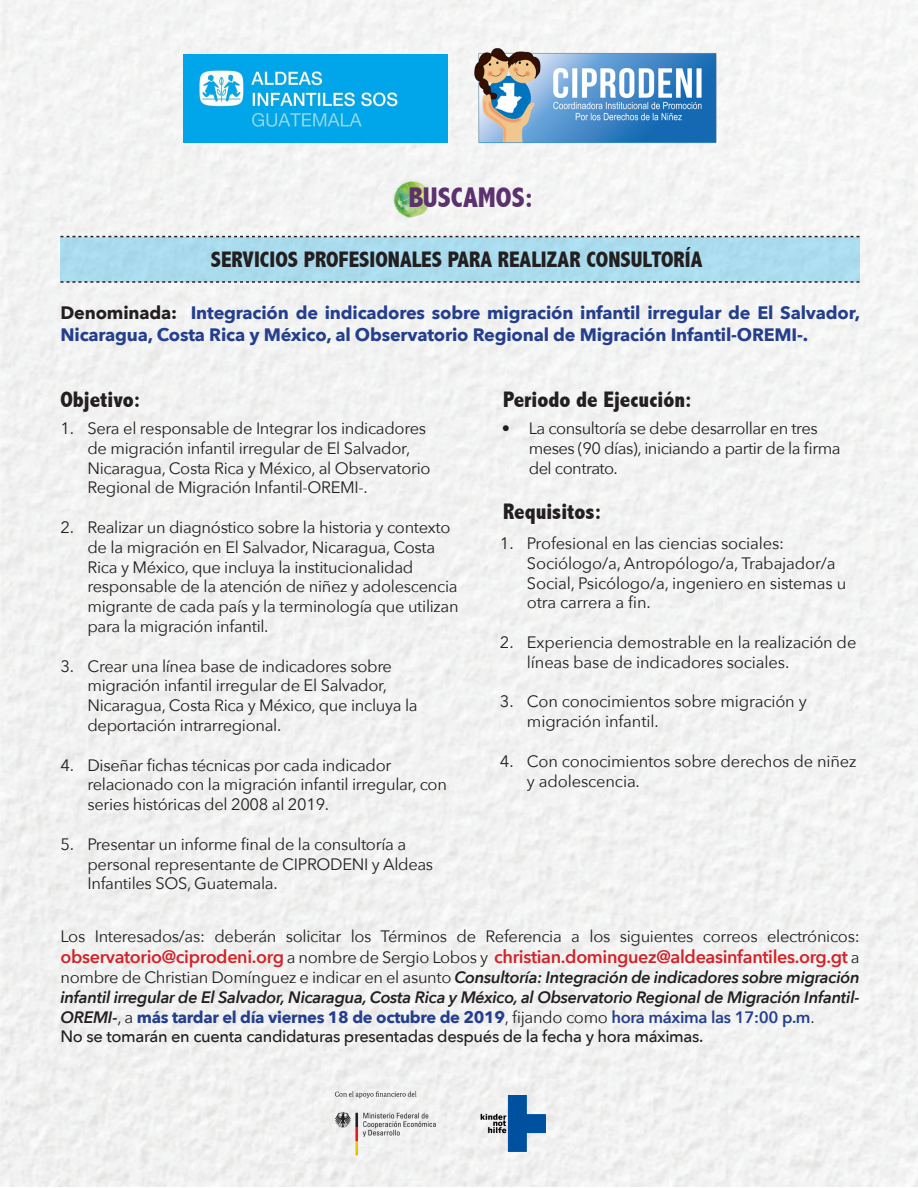
<style>
.page{position:relative;width:918px;height:1188px;background:#fff}
.page>*{position:absolute;margin:0;border:0;box-sizing:border-box;transform-origin:0 0}
.t1{font:800 condensed 28.5px "Abadi";color:#5c316f}
.t2{font:800 condensed 22.5px "Abadi";color:#231f20}
.Paragraph_Style_1{font:700 18px/21.6px "Avenir Next";letter-spacing:-.01em;color:#253f8e}
.Paragraph_Style_1-2{font:600 18px "Avenir Next";letter-spacing:-.02em;color:#d1232a}
.Paragraph_Style_1-3{font:16.5px/19.8px "Avenir Next";letter-spacing:-.02em;color:#231f20}
.Paragraph_Style_1-4{font:italic 600 16.5px/19.8px "Avenir Next";letter-spacing:-.02em;color:#231f20;text-align:justify}
.Paragraph_Style_1-5{font:500 16.5px "Avenir Next";letter-spacing:-.02em;color:#231f20}
.s1{color:#231f20}
.s2{font-weight:400;font-size:16.5px;color:#231f20}
.s3{font-weight:400;font-style:normal}
.s4{font-weight:700;font-style:normal;color:#253f8e}
.s5{font-style:normal;color:#253f8e}
</style>
<div class="page">
<div style="left:1px;top:0;width:917px;height:1187px;background:#f2f3f2"></div>
<div style="left:60px;top:237px;width:800px;height:45px;background:#aadced"></div>
<svg style="left:60px;top:236px;width:800px;height:1px"></svg>
<svg style="left:60px;top:281px;width:800px;height:2px"></svg>
<img style="left:394px;top:204px;width:25px;height:18px">
<img style="left:388px;top:180px;width:24px;height:24px">
<img style="left:412px;top:191px;width:25px;height:25px">
<img style="left:406px;top:173px;width:24px;height:25px">
<img style="left:319px;top:1076px;width:140px;height:95px">
<img style="left:471px;top:1096px;width:75px;height:55px">
<img style="left:183px;top:54px;width:265px;height:88px">
<img style="left:461px;top:33px;width:270px;height:120px">
<p class="t1" style="left:408px;top:181px;width:126px">BUSCAMOS:</p>
<p class="t2" style="left:211px;top:246px;width:493px">SERVICIOS PROFESIONALES PARA REALIZAR CONSULTORÍA</p>
<p class="Paragraph_Style_1" style="left:60px;top:302px;width:801px"><span class="s1">Denominada:</span> Integración de indicadores sobre migración infantil irregular de El Salvador,<br>Nicaragua, Costa Rica y México, al Observatorio Regional de Migración Infantil-OREMI-.</p>
<p class="t2" style="left:60px;top:386px;width:81px">Objetivo:</p>
<p class="t2" style="left:503px;top:386px;width:190px">Periodo de Ejecución:</p>
<p class="Paragraph_Style_1-3" style="left:87px;top:418px;width:345px;text-indent:-27px">1. Sera el responsable de Integrar los indicadores de migración infantil irregular de El Salvador, Nicaragua, Costa Rica y México, al Observatorio Regional de Migración Infantil-OREMI-.</p>
<p class="Paragraph_Style_1-3" style="left:87px;top:517px;width:373px;text-indent:-27px">2. Realizar un diagnóstico sobre la historia y contexto de la migración en El Salvador, Nicaragua, Costa Rica y México, que incluya la institucionalidad responsable de la atención de niñez y adolescencia migrante de cada país y la terminología que utilizan para la migración infantil.</p>
<p class="Paragraph_Style_1-3" style="left:87px;top:655px;width:332px;text-indent:-27px">3. Crear una línea base de indicadores sobre migración infantil irregular de El Salvador, Nicaragua, Costa Rica y México, que incluya la deportación intrarregional.</p>
<p class="Paragraph_Style_1-3" style="left:87px;top:754px;width:361px;text-indent:-27px">4. Diseñar fichas técnicas por cada indicador relacionado con la migración infantil irregular, con series históricas del 2008 al 2019.</p>
<p class="Paragraph_Style_1-3" style="left:87px;top:833px;width:347px;text-indent:-27px">5. Presentar un informe final de la consultoría a personal representante de CIPRODENI y Aldeas<br>Infantiles SOS, Guatemala.</p>
<p class="Paragraph_Style_1-3" style="left:60px;top:925px;width:801px">Los Interesados/as: deberán solicitar los Términos de Referencia a los siguientes correos electrónicos:</p>
<p class="Paragraph_Style_1-2" style="left:60px;top:942px;width:801px">observatorio@ciprodeni.org <span class="s2">a nombre de Sergio Lobos y</span> christian.dominguez@aldeasinfantiles.org.gt <span class="s2">a</span></p>
<p class="Paragraph_Style_1-4" style="left:60px;top:967px;width:801px"><span class="s3">nombre de Christian Domínguez e indicar en el asunto</span> Consultoría: Integración de indicadores sobre migración infantil irregular de El Salvador, Nicaragua, Costa Rica y México, al Observatorio Regional de Migración Infantil-OREMI-<span class="s3">, a</span> <span class="s4">más tardar el día viernes 18 de octubre de 2019</span><span class="s3">, fijando como</span> <span class="s5">hora máxima las 17:00 p.m</span><span class="s3">.</span></p>
<p class="Paragraph_Style_1-5" style="left:60px;top:1023px;width:645px">No se tomarán en cuenta candidaturas presentadas después de la fecha y hora máximas.</p>
<p class="Paragraph_Style_1-3" style="left:529px;top:418px;width:313px;text-indent:-27px">• La consultoría se debe desarrollar en tres meses (90 días), iniciando a partir de la firma del contrato.</p>
<p class="t2" style="left:503px;top:498px;width:100px">Requisitos:</p>
<p class="Paragraph_Style_1-3" style="left:527px;top:533px;width:321px;text-indent:-27px">1. Profesional en las ciencias sociales:<br>Sociólogo/a, Antropólogo/a, Trabajador/a Social, Psicólogo/a, ingeniero en sistemas u otra carrera a fin.</p>
<p class="Paragraph_Style_1-3" style="left:527px;top:632px;width:331px;text-indent:-27px">2. Experiencia demostrable en la realización de líneas base de indicadores sociales.</p>
<p class="Paragraph_Style_1-3" style="left:527px;top:691px;width:281px;text-indent:-27px">3. Con conocimientos sobre migración y migración infantil.</p>
<p class="Paragraph_Style_1-3" style="left:527px;top:751px;width:331px;text-indent:-27px">4. Con conocimientos sobre derechos de niñez y adolescencia.</p>
</div>
